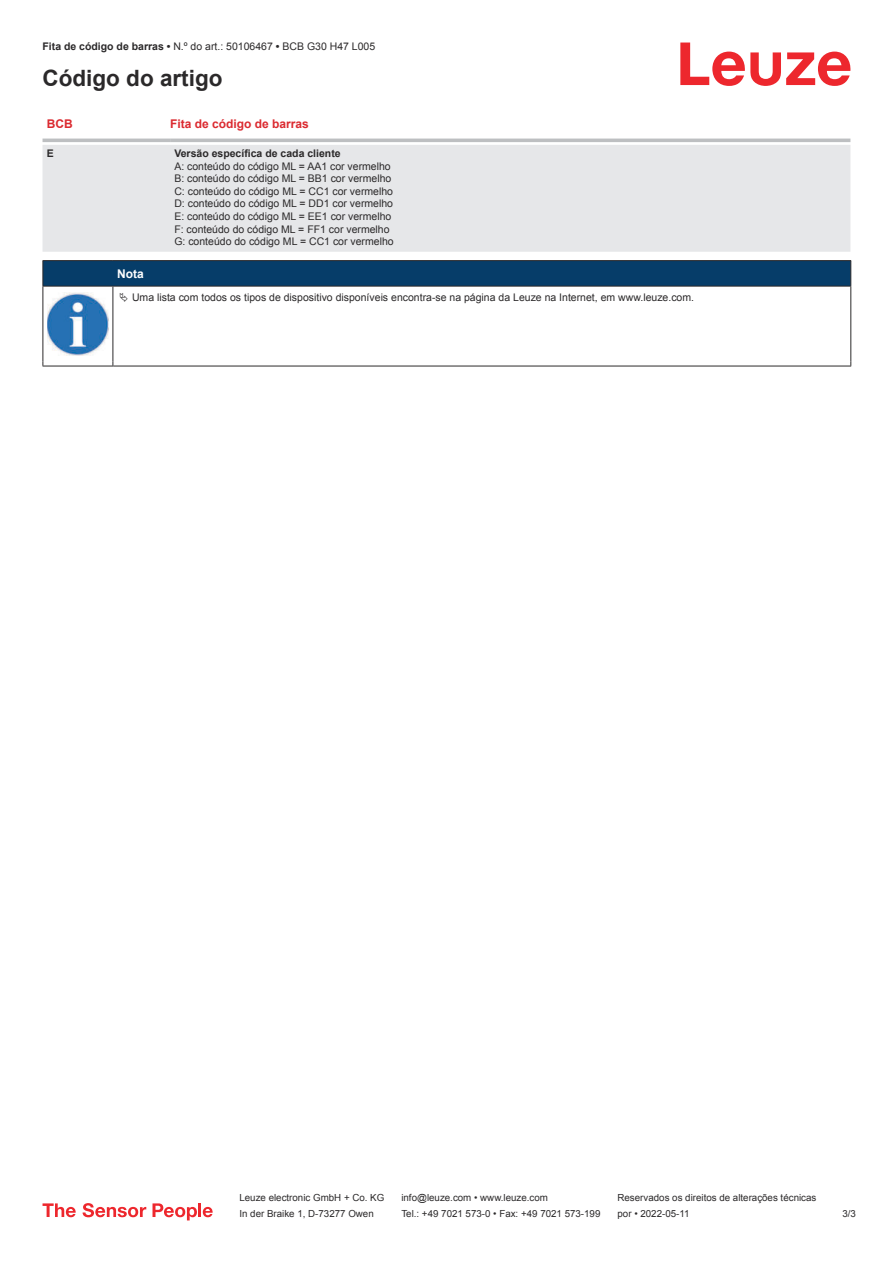
<style>
.page{position:relative;width:893px;height:1263px;background:#fff}
.page>*{position:absolute;margin:0;border:0;box-sizing:border-box;transform-origin:0 0}
.t1{font:700 22.5px "Arial";color:#2b292a}
.t2{font:700 12px "Arial";color:#db2a30}
.t3{font:700 12px "Arial";color:#fff}
.t4{font:10.5px/12.6px "Arial";color:#2b292a}
.t5{font:700 10.5px "Arial";color:#2b292a}
.t6{font:9.75px "Arial";color:#2b292a}
.s1{font-weight:700}
</style>
<div class="page">
<svg style="left:680px;top:43px;width:170px;height:43px"></svg>
<svg style="left:43px;top:138px;width:807px;height:1px"></svg>
<div style="left:43px;top:145px;width:807px;height:107px;background:#e6e7e9"></div>
<hr style="left:43px;top:139px;width:127px;height:3px;background:#bdbfc1">
<hr style="left:170px;top:139px;width:680px;height:3px;background:#bdbfc1">
<svg style="left:43px;top:1203px;width:33px;height:14px"></svg>
<svg style="left:83px;top:1203px;width:63px;height:14px"></svg>
<svg style="left:153px;top:1203px;width:44px;height:17px"></svg>
<hr style="left:198px;top:1203px;width:3px;height:14px;background:#ed272d">
<svg style="left:203px;top:1207px;width:10px;height:10px"></svg>
<svg style="left:44px;top:287px;width:806px;height:79px"></svg>
<hr style="left:43px;top:260px;width:70px;height:1px;background:#2b292a">
<hr style="left:43px;top:286px;width:70px;height:1px;background:#2b292a">
<hr style="left:113px;top:260px;width:738px;height:1px;background:#2b292a">
<div style="left:43px;top:261px;width:808px;height:25px;background:#063d69"></div>
<hr style="left:113px;top:286px;width:738px;height:1px;background:#2b292a">
<hr style="left:43px;top:286px;width:1px;height:75px;background:#2b292a">
<hr style="left:113px;top:286px;width:1px;height:75px;background:#2b292a">
<hr style="left:850px;top:286px;width:1px;height:75px;background:#2b292a">
<hr style="left:43px;top:366px;width:70px;height:1px;background:#2b292a">
<hr style="left:113px;top:366px;width:738px;height:1px;background:#2b292a">
<img style="left:47px;top:292px;width:61px;height:63px">
<div style="left:115px;top:287px;width:734px;height:20px;background:#fff"></div>
<p class="t4" style="left:43px;top:41px;width:334px"><span class="s1">Fita de código de barras •</span> N.º do art.: 50106467 <span class="s1">•</span> BCB G30 H47 L005</p>
<h1 class="t1" style="left:43px;top:70px;width:181px">Código do artigo</h1>
<p class="t2" style="left:47px;top:119px;width:27px">BCB</p>
<p class="t2" style="left:170px;top:119px;width:140px">Fita de código de barras</p>
<p class="t5" style="left:47px;top:149px;width:9px">E</p>
<p class="t5" style="left:174px;top:149px;width:168px">Versão específica de cada cliente</p>
<p class="t4" style="left:174px;top:161px;width:221px">A: conteúdo do código ML = AA1 cor vermelho B: conteúdo do código ML = BB1 cor vermelho C: conteúdo do código ML = CC1 cor vermelho D: conteúdo do código ML = DD1 cor vermelho E: conteúdo do código ML = EE1 cor vermelho F: conteúdo do código ML = FF1 cor vermelho G: conteúdo do código ML = CC1 cor vermelho</p>
<p class="t3" style="left:117px;top:269px;width:28px">Nota</p>
<p class="t4" style="left:132px;top:292px;width:564px">Uma lista com todos os tipos de dispositivo disponíveis encontra-se na página da Leuze na Internet, em www.leuze.com.</p>
<p class="t6" style="left:239px;top:1194px;width:146px">Leuze electronic GmbH + Co. KG</p>
<p class="t6" style="left:401px;top:1194px;width:148px">info@leuze.com • www.leuze.com</p>
<p class="t6" style="left:617px;top:1194px;width:200px">Reservados os direitos de alterações técnicas</p>
<p class="t6" style="left:239px;top:1210px;width:136px">In der Braike 1, D-73277 Owen</p>
<p class="t6" style="left:401px;top:1210px;width:201px">Tel.: +49 7021 573-0 • Fax: +49 7021 573-199</p>
<p class="t6" style="left:617px;top:1210px;width:74px">por • 2022-05-11</p>
<p class="t6" style="left:842px;top:1210px;width:15px">3 /3</p>
</div>
